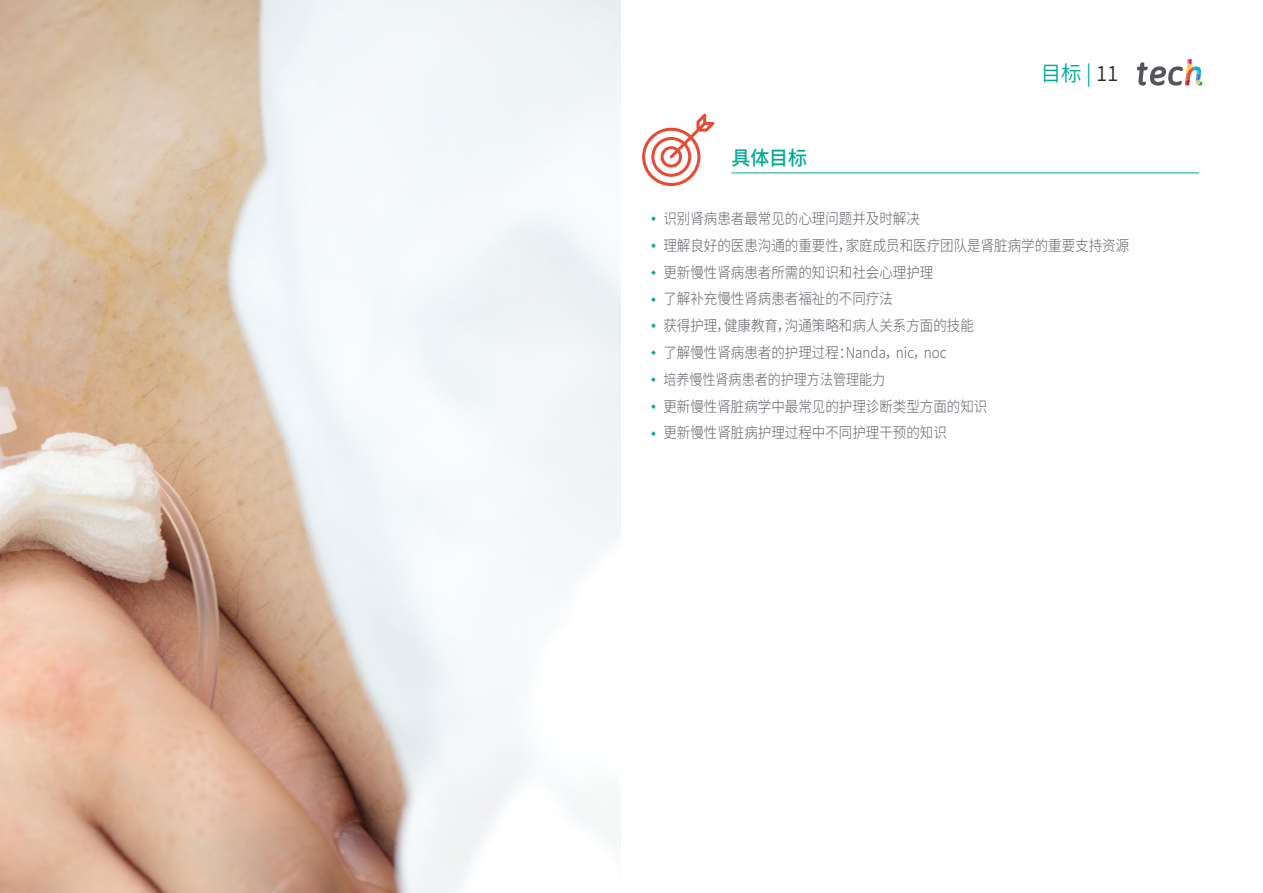
<style>
.page{position:relative;width:1263px;height:893px;background:#fff}
.page>*{position:absolute;margin:0;border:0;box-sizing:border-box;transform-origin:0 0}
.t1{font:21px "Source Han Sans CN";color:#00a996}
.t2{font:500 19.5px "Source Han Sans CN";color:#00a996}
.t3{font:300 15px/26.7px "Source Han Sans CN";color:#61646a;scale:.9 1}
.s1{color:#312e20}
</style>
<div class="page">
<hr style="left:731px;top:173px;width:468px;height:1px;background:#00a996">
<svg style="left:642px;top:114px;width:72px;height:72px"></svg>
<img style="left:0;top:0;width:621px;height:893px">
<svg style="left:1137px;top:59px;width:65px;height:27px"></svg>
<h2 class="t2" style="left:731px;top:147px;width:77px">具体目标</h2>
<h1 class="t1" style="left:1041px;top:61px;width:79px">目标 | <span class="s1">11</span></h1>
<p class="t3" style="left:663px;top:206px;width:519px">识别肾病患者最常见的心理问题并及时解决<br>理解良好的医患沟通的重要性，家庭成员和医疗团队是肾脏病学的重要支持资源更新慢性肾病患者所需的知识和社会心理护理<br>了解补充慢性肾病患者福祉的不同疗法<br>获得护理，健康教育，沟通策略和病人关系方面的技能<br>了解慢性肾病患者的护理过程：Nanda，nic，noc<br>培养慢性肾病患者的护理方法管理能力<br>更新慢性肾脏病学中最常见的护理诊断类型方面的知识<br>更新慢性肾脏病护理过程中不同护理干预的知识</p>
</div>
